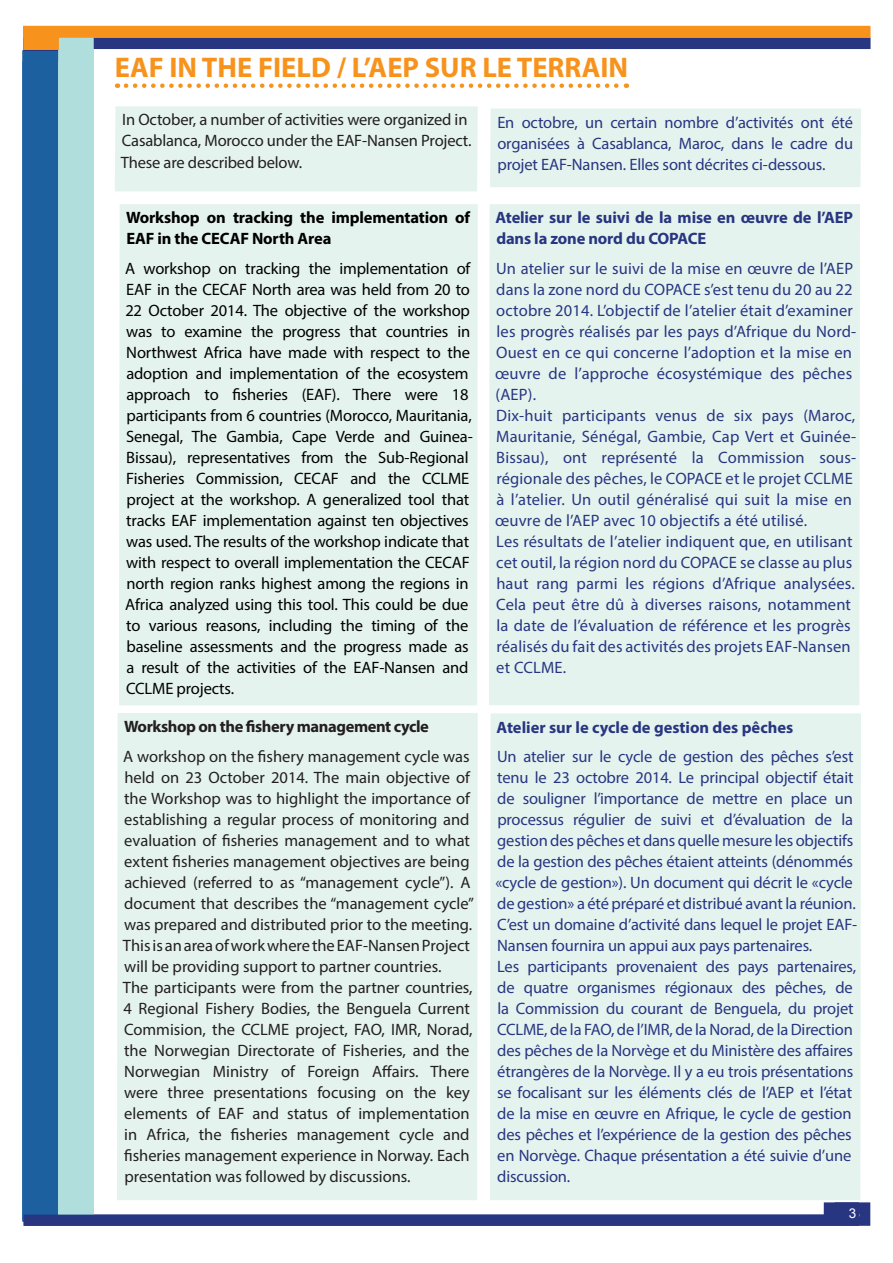
<style>
.page{position:relative;width:893px;height:1263px;background:#fff}
.page>*{position:absolute;margin:0;border:0;box-sizing:border-box;transform-origin:0 0}
.t1{font:700 28.5px "Myriad Pro";color:#f7931d}
.t2{font:16.5px/21px "Myriad Pro";letter-spacing:-.01em;color:#283681;text-align:justify}
.t3{font:16.5px/21px "Myriad Pro";color:#231f20}
.t4{font:16.5px/21px "Myriad Pro";letter-spacing:-.01em;color:#000}
.t5{font:16.5px/21px "Myriad Pro";letter-spacing:.01em;color:#283681}
.t6{font:700 16.5px/21px "Myriad Pro";letter-spacing:-.01em;color:#283681}
.t7{font:700 16.5px/21px "Myriad Pro";letter-spacing:-.01em;color:#000}
.t8{font:700 16.5px "Myriad Pro";letter-spacing:-.025em;color:#231f20}
.t9{font:13.5px "Arial";color:#fff}
</style>
<div class="page">
<div style="left:22px;top:50px;width:36px;height:1172px;background:#205094"></div>
<div style="left:23px;top:51px;width:35px;height:1169px;background:#1d60a0"></div>
<div style="left:58px;top:34px;width:36px;height:1184px;background:#afdedd"></div>
<svg style="left:22px;top:25px;width:849px;height:36px"></svg>
<svg style="left:24px;top:1202px;width:846px;height:24px"></svg>
<svg style="left:126px;top:83px;width:501px;height:5px"></svg>
<div style="left:115px;top:106px;width:363px;height:85px;background:#e5f3ef"></div>
<div style="left:490px;top:108px;width:371px;height:79px;background:#e5f3ef"></div>
<div style="left:119px;top:204px;width:359px;height:501px;background:#e5f3ef"></div>
<div style="left:489px;top:204px;width:371px;height:501px;background:#e5f3ef"></div>
<div style="left:490px;top:713px;width:371px;height:487px;background:#e5f3ef"></div>
<div style="left:117px;top:713px;width:361px;height:487px;background:#e5f3ef"></div>
<h1 class="t1" style="left:115px;top:49px;width:515px">EAF IN THE FIELD / L’AEP SUR LE TERRAIN</h1>
<p class="t3" style="left:121px;top:109px;width:352px">In October, a number of activities were organized in<br>Casablanca, Morocco under the EAF-Nansen Project.<br>These are described below.</p>
<p class="t2" style="left:497px;top:111px;width:357px">En octobre, un certain nombre d’activités ont été organisées à Casablanca, Maroc, dans le cadre du projet EAF-Nansen. Elles sont décrites ci-dessous.</p>
<p class="t7" style="left:126px;top:207px;width:346px">Workshop on tracking the implementation of<br>EAF in the CECAF North Area</p>
<p class="t4" style="left:125px;top:257px;width:349px">A workshop on tracking the implementation of EAF in the CECAF North area was held from 20 to 22 October 2014. The objective of the workshop was to examine the progress that countries in Northwest Africa have made with respect to the adoption and implementation of the ecosystem approach to fisheries (EAF). There were 18 participants from 6 countries (Morocco, Mauritania, Senegal, The Gambia, Cape Verde and Guinea-Bissau), representatives from the Sub-Regional Fisheries Commission, CECAF and the CCLME project at the workshop. A generalized tool that tracks EAF implementation against ten objectives was used. The results of the workshop indicate that with respect to overall implementation the CECAF north region ranks highest among the regions in Africa analyzed using this tool. This could be due to various reasons, including the timing of the baseline assessments and the progress made as a result of the activities of the EAF-Nansen and CCLME projects.</p>
<p class="t6" style="left:496px;top:207px;width:359px">Atelier sur le suivi de la mise en œuvre de l’AEP dans la zone nord du COPACE</p>
<p class="t5" style="left:495px;top:257px;width:363px">Un atelier sur le suivi de la mise en œuvre de l’AEP dans la zone nord du COPACE s’est tenu du 20 au 22 octobre 2014. L’objectif de l’atelier était d’examiner les progrès réalisés par les pays d’Afrique du Nord-Ouest en ce qui concerne l’adoption et la mise en œuvre de l’approche écosystémique des pêches (AEP).<br>Dix-huit participants venus de six pays (Maroc, Mauritanie, Sénégal, Gambie, Cap Vert et Guinée-Bissau), ont représenté la Commission sous&shy;régionale des pêches, le COPACE et le projet CCLME à l’atelier. Un outil généralisé qui suit la mise en œuvre de l’AEP avec 10 objectifs a été utilisé.<br>Les résultats de l’atelier indiquent que, en utilisant cet outil, la région nord du COPACE se classe au plus haut rang parmi les régions d’Afrique analysées.<br>Cela peut être dû à diverses raisons, notamment la date de l’évaluation de référence et les progrès réalisés du fait des activités des projets EAF-Nansen et CCLME.</p>
<p class="t8" style="left:124px;top:716px;width:306px">Workshop on the fishery management cycle</p>
<p class="t3" style="left:123px;top:745px;width:353px">A workshop on the fishery management cycle was held on 23 October 2014. The main objective of the Workshop was to highlight the importance of establishing a regular process of monitoring and evaluation of fisheries management and to what extent fisheries management objectives are being achieved (referred to as “management cycle”). A document that describes the “management cycle” was prepared and distributed prior to the meeting.<br>This is an area of work where the EAF-Nansen Project will be providing support to partner countries.<br>The participants were from the partner countries, 4 Regional Fishery Bodies, the Benguela Current Commision, the CCLME project, FAO, IMR, Norad, the Norwegian Directorate of Fisheries, and the Norwegian Ministry of Foreign Affairs. There were three presentations focusing on the key elements of EAF and status of implementation in Africa, the fisheries management cycle and fisheries management experience in Norway. Each presentation was followed by discussions.</p>
<p class="t6" style="left:496px;top:716px;width:298px">Atelier sur le cycle de gestion des pêches</p>
<p class="t2" style="left:495px;top:746px;width:363px;text-align:left">Un atelier sur le cycle de gestion des pêches s’est tenu le 23 octobre 2014. Le principal objectif était de souligner l’importance de mettre en place un processus régulier de suivi et d’évaluation de la gestion des pêches et dans quelle mesure les objectifs de la gestion des pêches étaient atteints (dénommés «cycle de gestion»). Un document qui décrit le «cycle de gestion» a été préparé et distribué avant la réunion.<br>C’est un domaine d’activité dans lequel le projet EAF-Nansen fournira un appui aux pays partenaires.<br>Les participants provenaient des pays partenaires, de quatre organismes régionaux des pêches, de la Commission du courant de Benguela, du projet CCLME, de la FAO, de l’IMR, de la Norad, de la Direction des pêches de la Norvège et du Ministère des affaires étrangères de la Norvège. Il y a eu trois présentations se focalisant sur les éléments clés de l’AEP et l’état de la mise en œuvre en Afrique, le cycle de gestion des pêches et l’expérience de la gestion des pêches en Norvège. Chaque présentation a été suivie d’une discussion.</p>
<p class="t9" style="left:840px;top:1204px;width:22px">3 33</p>
</div>
